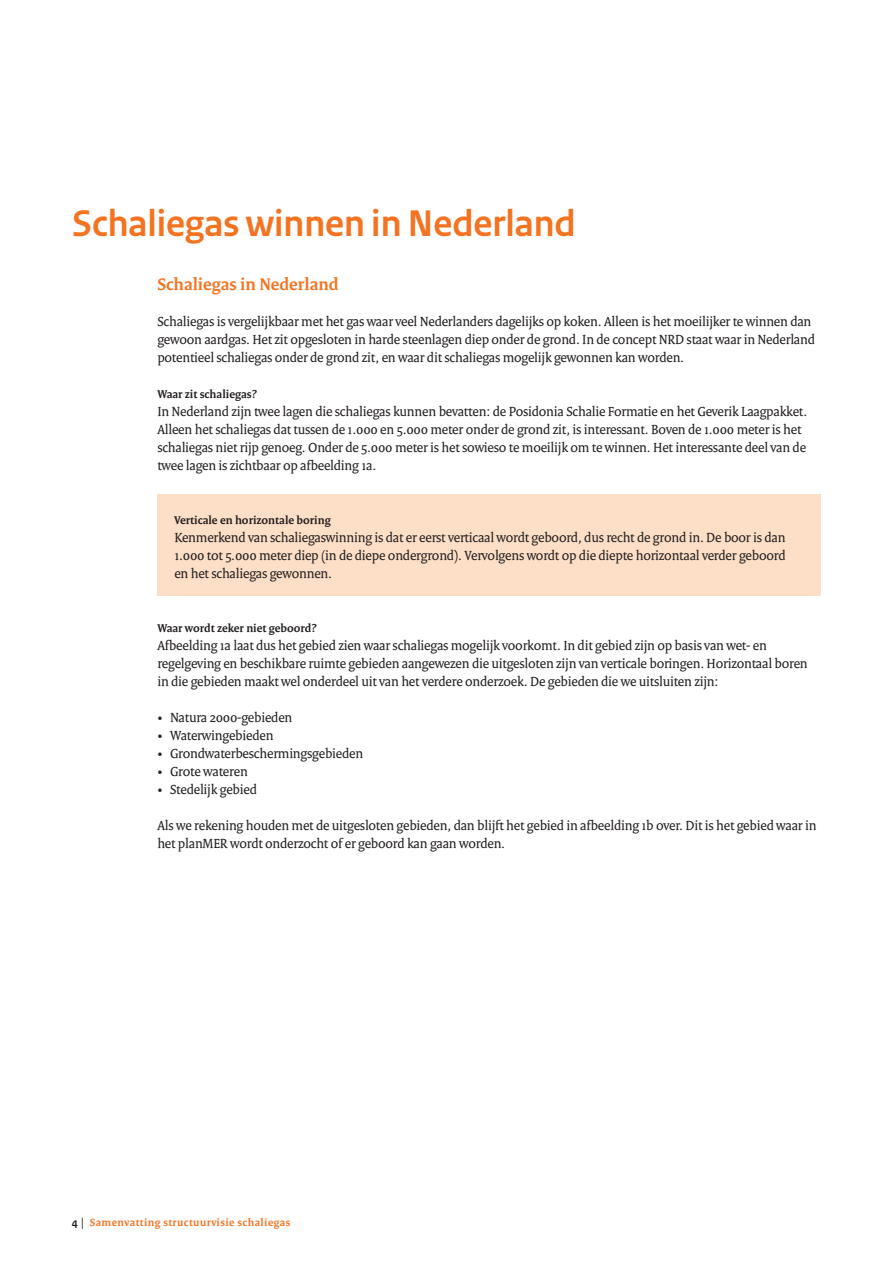
<style>
.page{position:relative;width:893px;height:1263px;background:#fff}
.page>*{position:absolute;margin:0;border:0;box-sizing:border-box;transform-origin:0 0}
.t1{font:700 39px "Rijksoverheid Sans Heading";color:#f47321}
.t2{font:700 18px "Rijksoverheid Serif";color:#f47321}
.t3{font:14.25px/18px "Rijksoverheid Serif";letter-spacing:-.015em;color:#231f20}
.t4{font:700 12px "Rijksoverheid Serif";color:#231f20}
.t5{font:700 11.25px "Rijksoverheid Serif";letter-spacing:.04em;color:#f47321}
.s1{font-family:"Rijksoverheid Sans Text";color:#231f20}
.s2{color:#231f20}
</style>
<div class="page">
<div style="left:157px;top:495px;width:664px;height:101px;background:#fddec6"></div>
<h1 class="t1" style="left:72px;top:201px;width:505px">Schaliegas winnen in Nederland</h1>
<p class="t2" style="left:157px;top:273px;width:183px">Schaliegas in Nederland</p>
<p class="t3" style="left:157px;top:312px;width:659px">Schaliegas is vergelijkbaar met het gas waar veel Nederlanders dagelijks op koken. Alleen is het moeilijker te winnen dan gewoon aardgas. Het zit opgesloten in harde steenlagen diep onder de grond. In de concept NRD staat waar in Nederland potentieel schaliegas onder de grond zit, en waar dit schaliegas mogelijk gewonnen kan worden.</p>
<p class="t4" style="left:157px;top:387px;width:101px">Waar zit schaliegas?</p>
<p class="t3" style="left:157px;top:402px;width:652px">In Nederland zijn twee lagen die schaliegas kunnen bevatten: de Posidonia Schalie Formatie en het Geverik Laagpakket.<br>Alleen het schaliegas dat tussen de 1.000 en 5.000 meter onder de grond zit, is interessant. Boven de 1.000 meter is het schaliegas niet rijp genoeg. Onder de 5.000 meter is het sowieso te moeilijk om te winnen. Het interessante deel van de twee lagen is zichtbaar op afbeelding 1a.</p>
<p class="t4" style="left:174px;top:513px;width:158px">Verticale en horizontale boring</p>
<p class="t3" style="left:174px;top:528px;width:613px;text-align:justify">Kenmerkend van schaliegaswinning is dat er eerst verticaal wordt geboord, dus recht de grond in. De boor is dan 1.000 tot 5.000 meter diep (in de diepe ondergrond). Vervolgens wordt op die diepte horizontaal verder geboord en het schaliegas gewonnen.</p>
<p class="t4" style="left:157px;top:621px;width:161px">Waar wordt zeker niet geboord?</p>
<p class="t3" style="left:157px;top:636px;width:652px">Afbeelding 1a laat dus het gebied zien waar schaliegas mogelijk voorkomt. In dit gebied zijn op basis van wet- en regelgeving en beschikbare ruimte gebieden aangewezen die uitgesloten zijn van verticale boringen. Horizontaal boren in die gebieden maakt wel onderdeel uit van het verdere onderzoek. De gebieden die we uitsluiten zijn:</p>
<p class="t3" style="left:157px;top:708px;width:137px">• Natura 2000-gebieden</p>
<p class="t3" style="left:157px;top:726px;width:118px">• Waterwingebieden</p>
<p class="t3" style="left:157px;top:744px;width:207px">• Grondwaterbeschermingsgebieden</p>
<p class="t3" style="left:157px;top:762px;width:92px">• Grote wateren</p>
<p class="t3" style="left:157px;top:780px;width:101px">• Stedelijk gebied</p>
<p class="t3" style="left:157px;top:816px;width:661px">Als we rekening houden met de uitgesloten gebieden, dan blijft het gebied in afbeelding 1b over. Dit is het gebied waar in het planMER wordt onderzocht of er geboord kan gaan worden.</p>
<p class="t5" style="left:72px;top:1215px;width:220px"><span class="s1">4</span> <span class="s2">|</span> Samenvatting structuurvisie schaliegas</p>
</div>
